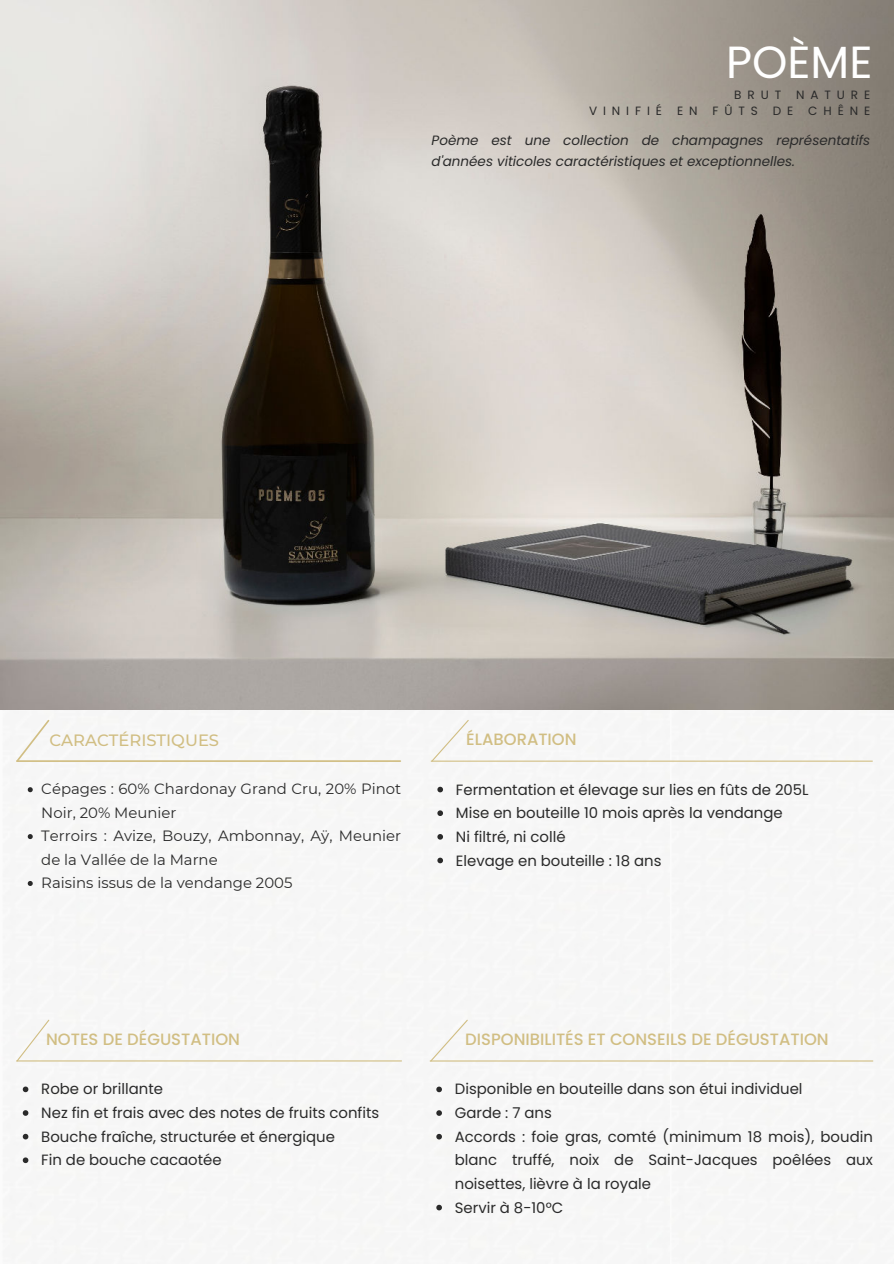
<style>
.page{position:relative;width:894px;height:1264px;background:#fff}
.page>*{position:absolute;margin:0;border:0;box-sizing:border-box;transform-origin:0 0}
.t1{font:45px "Poppins";color:#fff}
.t2{font:500 16.35px "Poppins";color:#d1be83}
.t3{font:500 16.35px "Montserrat";color:#d1be83}
.t4{font:14.85px/23.7px "Poppins";color:#2a2a2a}
.t5{font:14.85px/23.4px "Montserrat";color:#2a2a2a}
.t6{font:italic 13.5px/21.3px "Poppins";color:#2a2a2a}
.t7{font:12px/16px "Poppins";letter-spacing:.49em;color:#2a2a2a;text-align:right}
</style>
<div class="page">
<img style="left:0;top:0;width:893px;height:1263px">
<hr style="left:17px;top:760px;width:383px;height:2px;background:#d1be83">
<svg style="left:15px;top:718px;width:36px;height:45px"></svg>
<svg style="left:28px;top:787px;width:5px;height:5px"></svg>
<svg style="left:28px;top:834px;width:5px;height:5px"></svg>
<svg style="left:28px;top:881px;width:5px;height:5px"></svg>
<hr style="left:431px;top:760px;width:441px;height:1px;background:#d1be83">
<svg style="left:430px;top:718px;width:39px;height:44px"></svg>
<hr style="left:17px;top:1060px;width:384px;height:1px;background:#d1be83">
<svg style="left:16px;top:1018px;width:34px;height:44px"></svg>
<hr style="left:430px;top:1060px;width:442px;height:1px;background:#d1be83">
<svg style="left:429px;top:1018px;width:39px;height:44px"></svg>
<svg style="left:437px;top:786px;width:6px;height:6px"></svg>
<svg style="left:437px;top:810px;width:6px;height:6px"></svg>
<svg style="left:437px;top:834px;width:6px;height:5px"></svg>
<svg style="left:437px;top:857px;width:6px;height:6px"></svg>
<svg style="left:23px;top:1086px;width:5px;height:6px"></svg>
<svg style="left:23px;top:1110px;width:5px;height:5px"></svg>
<svg style="left:23px;top:1133px;width:5px;height:6px"></svg>
<svg style="left:23px;top:1157px;width:5px;height:6px"></svg>
<svg style="left:436px;top:1086px;width:6px;height:6px"></svg>
<svg style="left:436px;top:1110px;width:6px;height:5px"></svg>
<svg style="left:436px;top:1133px;width:6px;height:6px"></svg>
<svg style="left:436px;top:1204px;width:6px;height:6px"></svg>
<h1 class="t1" style="left:725px;top:36px;width:148px">POÈME</h1>
<p class="t7" style="left:589px;top:87px;width:282px">BRUT NATURE<br>VINIFIÉ EN FÛTS DE CHÊNE</p>
<p class="t6" style="left:431px;top:129px;width:440px">Poème est une collection de champagnes représentatifs d'années viticoles caractéristiques et exceptionnelles.</p>
<p class="t3" style="left:49px;top:729px;width:171px">CARACTÉRISTIQUES</p>
<p class="t5" style="left:41px;top:777px;width:361px">Cépages : 60% Chardonay Grand Cru, 20% Pinot<br>Noir, 20% Meunier<br>Terroirs : Avize, Bouzy, Ambonnay, Aÿ, Meunier de la Vallée de la Marne<br>Raisins issus de la vendange 2005</p>
<p class="t2" style="left:466px;top:730px;width:112px">ÉLABORATION</p>
<p class="t4" style="left:456px;top:777px;width:354px">Fermentation et élevage sur lies en fûts de 205L Mise en bouteille 10 mois après la vendange<br>Ni filtré, ni collé<br>Elevage en bouteille : 18 ans</p>
<p class="t2" style="left:46px;top:1029px;width:195px">NOTES DE DÉGUSTATION</p>
<p class="t4" style="left:41px;top:1077px;width:339px">Robe or brillante<br>Nez fin et frais avec des notes de fruits confits<br>Bouche fraîche, structurée et énergique<br>Fin de bouche cacaotée</p>
<p class="t2" style="left:465px;top:1029px;width:365px">DISPONIBILITÉS ET CONSEILS DE DÉGUSTATION</p>
<p class="t4" style="left:454px;top:1077px;width:419px">Disponible en bouteille dans son étui individuel<br>Garde : 7 ans<br>Accords : foie gras, comté (minimum 18 mois), boudin blanc truffé, noix de Saint-Jacques poêlées aux noisettes, lièvre à la royale<br>Servir à 8-10°C</p>
</div>
